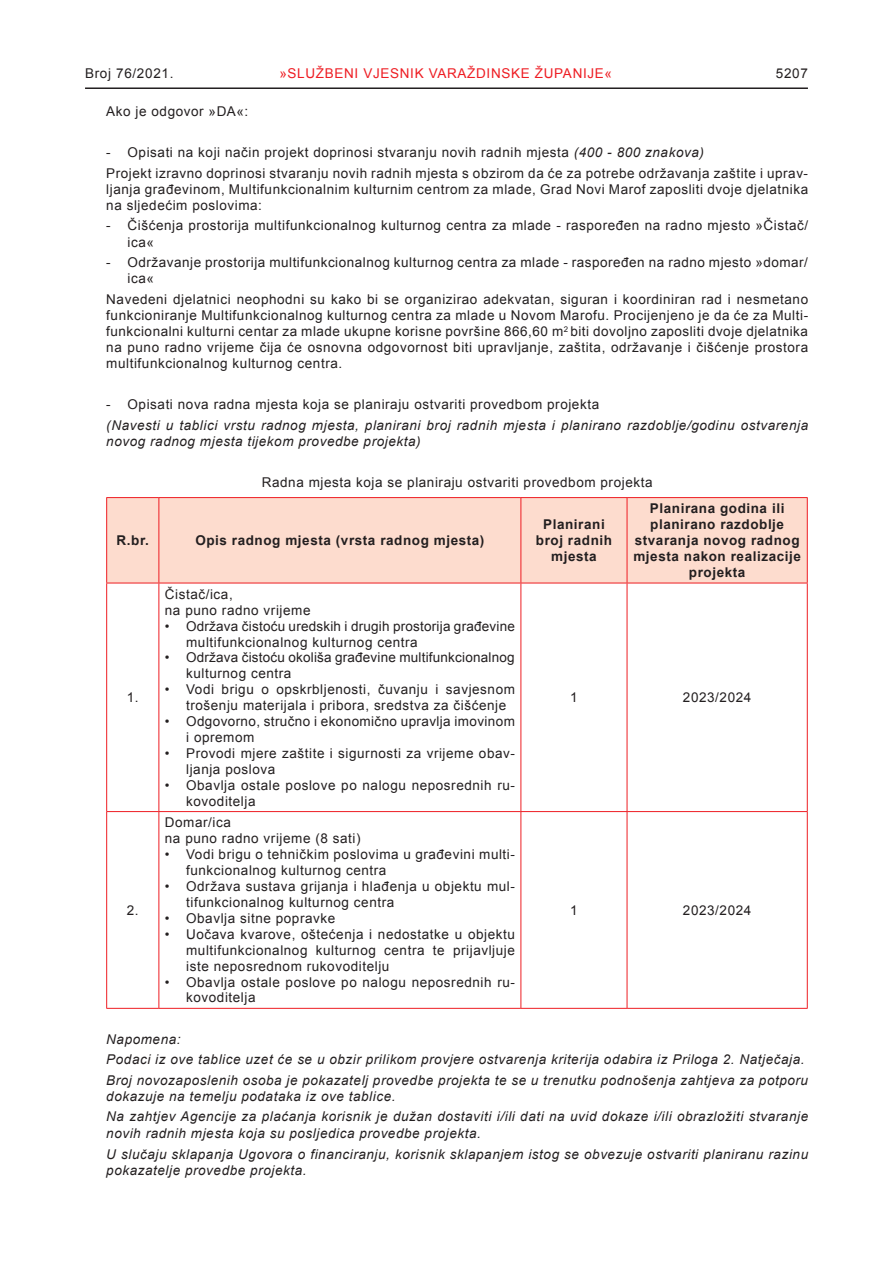
<style>
.page{position:relative;width:893px;height:1263px;background:#fff}
.page>*{position:absolute;margin:0;border:0;box-sizing:border-box;transform-origin:0 0}
.t1{font:13.5px/15.9px "Arial";letter-spacing:.04em;color:#231f20}
.t2{font:italic 13.5px/20.4px "Arial";letter-spacing:.04em;color:#231f20}
.t3{font:700 13.5px/15.9px "Arial";letter-spacing:.04em;color:#231f20;text-align:center}
.t4{font:13.5px/15.9px "Arial";letter-spacing:.015em;color:#231f20}
.t5{font:13.5px "Arial";letter-spacing:.05em;color:#ee1d23}
.s1{font-style:italic}
</style>
<div class="page">
<hr style="left:85px;top:87px;width:723px;height:2px;background:#231f20">
<div style="left:107px;top:498px;width:700px;height:85px;background:#fddcce"></div>
<hr style="left:106px;top:497px;width:53px;height:1px;background:#ee1d23">
<hr style="left:106px;top:498px;width:1px;height:85px;background:#ee1d23">
<hr style="left:159px;top:497px;width:362px;height:1px;background:#ee1d23">
<hr style="left:158px;top:498px;width:1px;height:85px;background:#ee1d23">
<hr style="left:521px;top:497px;width:106px;height:1px;background:#ee1d23">
<hr style="left:520px;top:498px;width:1px;height:85px;background:#ee1d23">
<hr style="left:627px;top:497px;width:181px;height:1px;background:#ee1d23">
<hr style="left:627px;top:498px;width:1px;height:85px;background:#ee1d23">
<hr style="left:807px;top:498px;width:1px;height:85px;background:#ee1d23">
<hr style="left:106px;top:583px;width:53px;height:1px;background:#ee1d23">
<hr style="left:106px;top:583px;width:1px;height:228px;background:#ee1d23">
<hr style="left:159px;top:583px;width:362px;height:1px;background:#ee1d23">
<hr style="left:158px;top:583px;width:1px;height:228px;background:#ee1d23">
<hr style="left:521px;top:583px;width:106px;height:1px;background:#ee1d23">
<hr style="left:520px;top:583px;width:1px;height:228px;background:#ee1d23">
<hr style="left:627px;top:583px;width:181px;height:1px;background:#ee1d23">
<hr style="left:627px;top:583px;width:1px;height:228px;background:#ee1d23">
<hr style="left:807px;top:583px;width:1px;height:228px;background:#ee1d23">
<hr style="left:106px;top:811px;width:53px;height:1px;background:#ee1d23">
<hr style="left:106px;top:812px;width:1px;height:196px;background:#ee1d23">
<hr style="left:159px;top:811px;width:362px;height:1px;background:#ee1d23">
<hr style="left:158px;top:812px;width:1px;height:196px;background:#ee1d23">
<hr style="left:521px;top:811px;width:106px;height:1px;background:#ee1d23">
<hr style="left:520px;top:812px;width:1px;height:196px;background:#ee1d23">
<hr style="left:627px;top:811px;width:181px;height:1px;background:#ee1d23">
<hr style="left:627px;top:812px;width:1px;height:196px;background:#ee1d23">
<hr style="left:807px;top:812px;width:1px;height:196px;background:#ee1d23">
<hr style="left:106px;top:1008px;width:53px;height:1px;background:#ee1d23">
<hr style="left:159px;top:1008px;width:362px;height:1px;background:#ee1d23">
<hr style="left:521px;top:1008px;width:106px;height:1px;background:#ee1d23">
<hr style="left:627px;top:1008px;width:181px;height:1px;background:#ee1d23">
<p class="t1" style="left:85px;top:65px;width:90px">Broj 76/2021.</p>
<p class="t5" style="left:279px;top:64px;width:334px">»SLUŽBENI VJESNIK VARAŽDINSKE ŽUPANIJE«</p>
<p class="t1" style="left:776px;top:65px;width:34px">5207</p>
<p class="t1" style="left:106px;top:104px;width:144px">Ako je odgovor »DA«:</p>
<p class="t1" style="left:106px;top:142px;width:703px;line-height:20.4px">- Opisati na koji način projekt doprinosi stvaranju novih radnih mjesta <span class="s1">(400 - 800 znakova)<br></span>Projekt izravno doprinosi stvaranju novih radnih mjesta s obzirom da će za potrebe održavanja zaštite i uprav-</p>
<p class="t1" style="left:106px;top:181px;width:703px">ljanja građevinom, Multifunkcionalnim kulturnim centrom za mlade, Grad Novi Marof zaposliti dvoje djelatnika na sljedećim poslovima:</p>
<p class="t1" style="left:128px;top:218px;width:682px;text-indent:-21px">- Čišćenja prostorija multifunkcionalnog kulturnog centra za mlade - raspoređen na radno mjesto »Čistač/ ica«</p>
<p class="t1" style="left:128px;top:254px;width:682px;text-indent:-21px">- Održavanje prostorija multifunkcionalnog kulturnog centra za mlade - raspoređen na radno mjesto »domar/ ica«</p>
<p class="t1" style="left:106px;top:291px;width:703px;text-align:justify">Navedeni djelatnici neophodni su kako bi se organizirao adekvatan, siguran i koordiniran rad i nesmetano funkcioniranje Multifunkcionalnog kulturnog centra za mlade u Novom Marofu. Procijenjeno je da će za Multi&shy;funkcionalni kulturni centar za mlade ukupne korisne površine 866,60 m<sup>2</sup> biti dovoljno zaposliti dvoje djelatnika na puno radno vrijeme čija će osnovna odgovornost biti upravljanje, zaštita, održavanje i čišćenje prostora multifunkcionalnog kulturnog centra.</p>
<p class="t1" style="left:106px;top:397px;width:494px">- Opisati nova radna mjesta koja se planiraju ostvariti provedbom projekta</p>
<p class="t2" style="left:106px;top:417px;width:703px;line-height:16.2px">(Navesti u tablici vrstu radnog mjesta, planirani broj radnih mjesta i planirano razdoblje/godinu ostvarenja novog radnog mjesta tijekom provedbe projekta)</p>
<p class="t1" style="left:262px;top:474px;width:392px">Radna mjesta koja se planiraju ostvariti provedbom projekta</p>
<p class="t3" style="left:117px;top:533px;width:34px">R.br.</p>
<p class="t3" style="left:195px;top:533px;width:291px">Opis radnog mjesta (vrsta radnog mjesta)</p>
<p class="t1" style="left:127px;top:690px;width:13px">1.</p>
<p class="t1" style="left:127px;top:902px;width:13px">2.</p>
<p class="t1" style="left:165px;top:586px;width:147px">Čistač/ica,<br>na puno radno vrijeme</p>
<p class="t4" style="left:186px;top:618px;width:330px;text-indent:-21px">• Održava čistoću uredskih i drugih prostorija građevine multifunkcionalnog kulturnog centra</p>
<p class="t4" style="left:186px;top:650px;width:330px;text-indent:-21px">• Održava čistoću okoliša građevine multifunkcionalnog kulturnog centra</p>
<p class="t1" style="left:186px;top:682px;width:330px;text-indent:-21px">• Vodi brigu o opskrbljenosti, čuvanju i savjesnom trošenju materijala i pribora, sredstva za čišćenje</p>
<p class="t1" style="left:186px;top:713px;width:330px;text-indent:-21px">• Odgovorno, stručno i ekonomično upravlja imovinom i opremom</p>
<p class="t1" style="left:186px;top:745px;width:330px;text-indent:-21px">• Provodi mjere zaštite i sigurnosti za vrijeme obav&shy;ljanja poslova</p>
<p class="t1" style="left:186px;top:777px;width:330px;text-indent:-21px">• Obavlja ostale poslove po nalogu neposrednih ru&shy;kovoditelja</p>
<p class="t1" style="left:165px;top:815px;width:197px">Domar/ica<br>na puno radno vrijeme (8 sati)</p>
<p class="t1" style="left:186px;top:847px;width:330px;text-indent:-21px">• Vodi brigu o tehničkim poslovima u građevini multi&shy;funkcionalnog kulturnog centra</p>
<p class="t1" style="left:186px;top:878px;width:330px;text-indent:-21px">• Održava sustava grijanja i hlađenja u objektu mul&shy;tifunkcionalnog kulturnog centra</p>
<p class="t1" style="left:165px;top:910px;width:172px">• Obavlja sitne popravke</p>
<p class="t1" style="left:186px;top:926px;width:330px;text-align:justify;text-indent:-21px">• Uočava kvarove, oštećenja i nedostatke u objektu multifunkcionalnog kulturnog centra te prijavljuje iste neposrednom rukovoditelju</p>
<p class="t1" style="left:186px;top:974px;width:330px;text-indent:-21px">• Obavlja ostale poslove po nalogu neposrednih ru&shy;kovoditelja</p>
<p class="t3" style="left:536px;top:517px;width:78px">Planirani broj radnih mjesta</p>
<p class="t3" style="left:633px;top:501px;width:169px">Planirana godina ili planirano razdoblje stvaranja novog radnog mjesta nakon realizacije projekta</p>
<p class="t1" style="left:570px;top:690px;width:9px">1</p>
<p class="t1" style="left:683px;top:690px;width:70px">2023/2024</p>
<p class="t1" style="left:570px;top:902px;width:9px">1</p>
<p class="t1" style="left:683px;top:902px;width:70px">2023/2024</p>
<p class="t2" style="left:106px;top:1029px;width:703px">Napomena:<br>Podaci iz ove tablice uzet će se u obzir prilikom provjere ostvarenja kriterija odabira iz Priloga 2. Natječaja.<br>Broj novozaposlenih osoba je pokazatelj provedbe projekta te se u trenutku podnošenja zahtjeva za potporu</p>
<p class="t2" style="left:106px;top:1086px;width:703px">dokazuje na temelju podataka iz ove tablice.<br>Na zahtjev Agencije za plaćanja korisnik je dužan dostaviti i/ili dati na uvid dokaze i/ili obrazložiti stvaranje</p>
<p class="t2" style="left:106px;top:1123px;width:703px">novih radnih mjesta koja su posljedica provedbe projekta.<br>U slučaju sklapanja Ugovora o financiranju, korisnik sklapanjem istog se obvezuje ostvariti planiranu razinu</p>
<p class="t2" style="left:106px;top:1160px;width:202px">pokazatelje provedbe projekta.</p>
</div>
